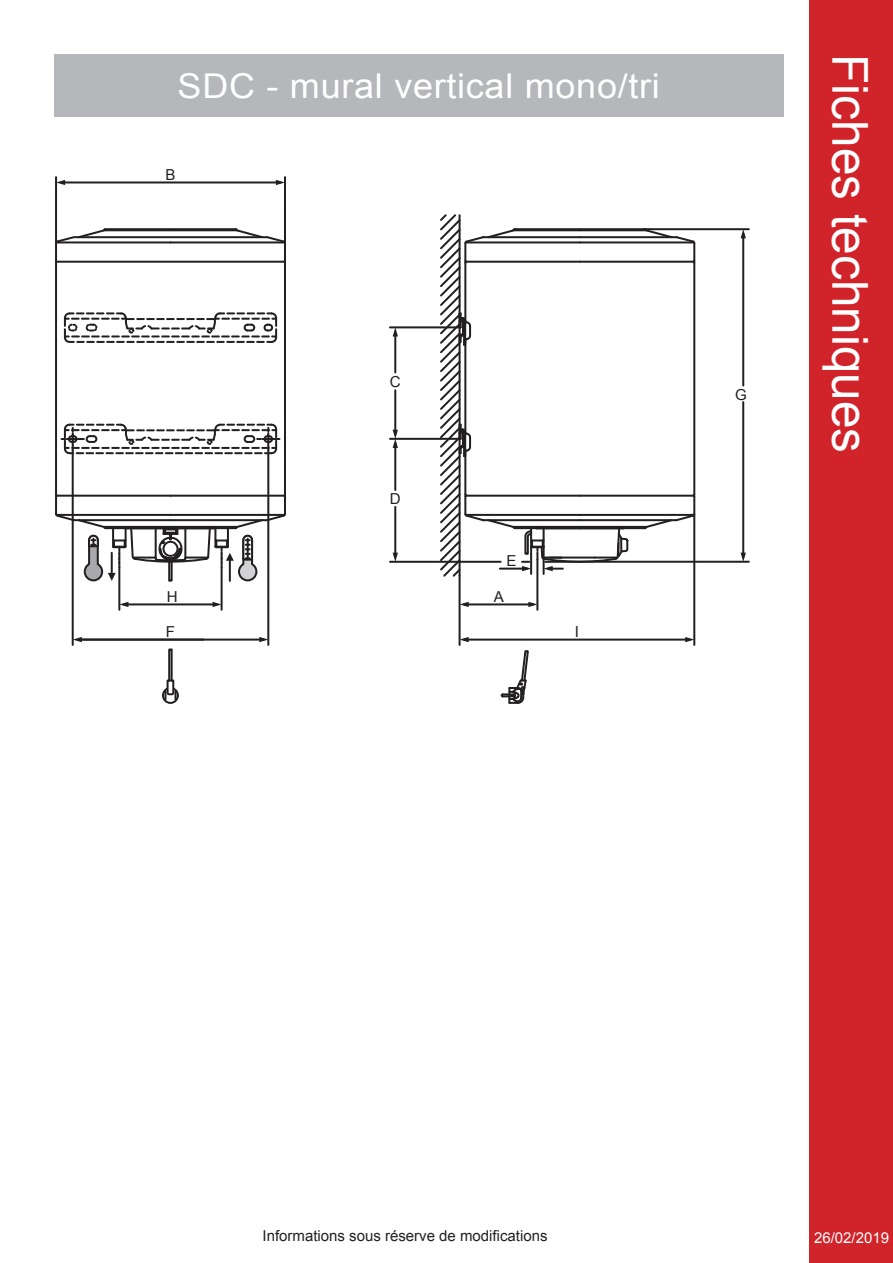
<style>
.page{position:relative;width:893px;height:1263px;background:#fff}
.page>*{position:absolute;margin:0;border:0;box-sizing:border-box;transform-origin:0 0}
.t1{font:49.5px "Arial";color:#fff}
.t2{font:34.2px "Arial";letter-spacing:.02em;color:#fff;scale:1.05 1}
.t3{font:15.15px "Arial";color:#231f20}
.t4{font:15px "Arial";color:#231f20}
.t5{font:15px "Arial";color:#fff}
</style>
<div class="page">
<div style="left:54px;top:54px;width:730px;height:63px;background:#b6b7bb"></div>
<hr style="left:284px;top:263px;width:2px;height:231px;background:#231f20">
<hr style="left:55px;top:262px;width:2px;height:233px;background:#231f20">
<svg style="left:63px;top:312px;width:215px;height:31px"></svg>
<hr style="left:580px;top:241px;width:113px;height:2px;background:#231f20">
<hr style="left:580px;top:261px;width:114px;height:2px;background:#231f20">
<hr style="left:580px;top:514px;width:113px;height:2px;background:#231f20">
<hr style="left:580px;top:495px;width:113px;height:2px;background:#231f20">
<hr style="left:580px;top:519px;width:96px;height:2px;background:#231f20">
<hr style="left:580px;top:526px;width:66px;height:2px;background:#231f20">
<hr style="left:580px;top:527px;width:63px;height:2px;background:#231f20">
<hr style="left:580px;top:229px;width:66px;height:2px;background:#231f20">
<hr style="left:580px;top:228px;width:63px;height:2px;background:#231f20">
<hr style="left:580px;top:236px;width:96px;height:2px;background:#231f20">
<hr style="left:693px;top:263px;width:2px;height:231px;background:#231f20">
<svg style="left:643px;top:228px;width:54px;height:37px"></svg>
<svg style="left:55px;top:227px;width:231px;height:38px"></svg>
<svg style="left:642px;top:492px;width:54px;height:39px"></svg>
<svg style="left:162px;top:648px;width:17px;height:56px"></svg>
<svg style="left:500px;top:650px;width:29px;height:54px"></svg>
<svg style="left:57px;top:180px;width:8px;height:5px"></svg>
<hr style="left:62px;top:181px;width:218px;height:2px;background:#231f20">
<hr style="left:55px;top:177px;width:2px;height:66px;background:#231f20">
<svg style="left:276px;top:180px;width:8px;height:5px"></svg>
<hr style="left:284px;top:177px;width:2px;height:66px;background:#231f20">
<hr style="left:221px;top:567px;width:2px;height:43px;background:#231f20">
<svg style="left:212px;top:602px;width:9px;height:5px"></svg>
<hr style="left:124px;top:603px;width:93px;height:2px;background:#231f20">
<svg style="left:120px;top:602px;width:8px;height:5px"></svg>
<hr style="left:118px;top:567px;width:2px;height:43px;background:#231f20">
<svg style="left:55px;top:492px;width:231px;height:92px"></svg>
<hr style="left:267px;top:450px;width:2px;height:195px;background:#231f20">
<svg style="left:259px;top:637px;width:9px;height:5px"></svg>
<svg style="left:74px;top:637px;width:8px;height:5px"></svg>
<hr style="left:72px;top:450px;width:2px;height:195px;background:#231f20">
<hr style="left:79px;top:639px;width:185px;height:2px;background:#231f20">
<hr style="left:645px;top:228px;width:104px;height:2px;background:#231f20">
<svg style="left:741px;top:230px;width:5px;height:8px"></svg>
<hr style="left:742px;top:234px;width:2px;height:152px;background:#231f20">
<hr style="left:742px;top:402px;width:2px;height:155px;background:#231f20">
<svg style="left:741px;top:553px;width:5px;height:8px"></svg>
<hr style="left:580px;top:561px;width:169px;height:2px;background:#231f20">
<hr style="left:536px;top:559px;width:2px;height:51px;background:#231f20">
<svg style="left:528px;top:602px;width:9px;height:5px"></svg>
<hr style="left:464px;top:603px;width:69px;height:2px;background:#231f20">
<svg style="left:461px;top:602px;width:8px;height:5px"></svg>
<hr style="left:693px;top:514px;width:2px;height:131px;background:#231f20">
<svg style="left:685px;top:637px;width:9px;height:5px"></svg>
<svg style="left:461px;top:637px;width:8px;height:5px"></svg>
<hr style="left:464px;top:639px;width:226px;height:2px;background:#231f20">
<hr style="left:459px;top:576px;width:2px;height:69px;background:#231f20">
<svg style="left:393px;top:553px;width:5px;height:8px"></svg>
<hr style="left:390px;top:326px;width:70px;height:2px;background:#231f20">
<svg style="left:393px;top:328px;width:5px;height:8px"></svg>
<hr style="left:394px;top:333px;width:2px;height:39px;background:#231f20">
<hr style="left:394px;top:390px;width:2px;height:44px;background:#231f20">
<hr style="left:394px;top:443px;width:2px;height:47px;background:#231f20">
<hr style="left:394px;top:507px;width:2px;height:50px;background:#231f20">
<hr style="left:390px;top:438px;width:70px;height:2px;background:#231f20">
<hr style="left:390px;top:561px;width:111px;height:2px;background:#231f20">
<svg style="left:393px;top:430px;width:5px;height:18px"></svg>
<svg style="left:62px;top:423px;width:217px;height:32px"></svg>
<svg style="left:438px;top:214px;width:191px;height:364px"></svg>
<div style="left:809px;top:0;width:84px;height:1263px;background:#d1232a"></div>
<p class="t2" style="left:178px;top:63px;width:461px">SDC - mural vertical mono/tri</p>
<p class="t3" style="left:165px;top:165px;width:12px">B</p>
<p class="t3" style="left:167px;top:586px;width:12px">H</p>
<p class="t3" style="left:166px;top:622px;width:11px">F</p>
<p class="t3" style="left:390px;top:372px;width:12px">C</p>
<p class="t3" style="left:390px;top:489px;width:12px">D</p>
<p class="t3" style="left:507px;top:551px;width:12px">E</p>
<p class="t3" style="left:494px;top:587px;width:12px">A</p>
<p class="t3" style="left:575px;top:622px;width:6px">I</p>
<p class="t3" style="left:735px;top:384px;width:13px">G</p>
<h1 class="t1" style="left:882px;top:54px;width:400px;rotate:90deg">Fiches techniques</h1>
<p class="t4" style="left:262px;top:1226px;width:287px">Informations sous réserve de modifications</p>
<p class="t5" style="left:814px;top:1228px;width:77px">26/02/2019</p>
</div>
